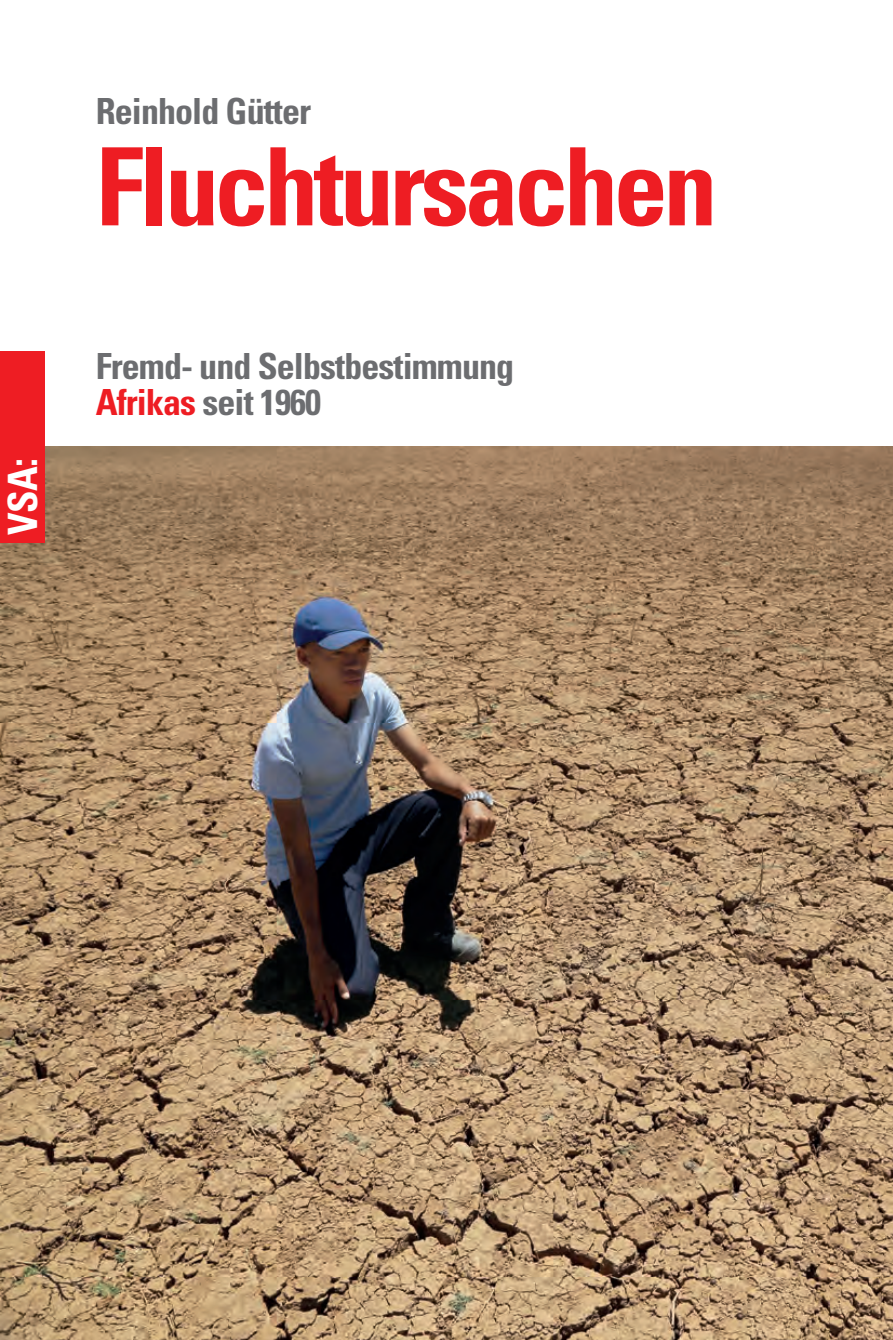
<style>
.page{position:relative;width:893px;height:1340px;background:#fff}
.page>*{position:absolute;margin:0;border:0;box-sizing:border-box;transform-origin:0 0}
.t1{font:700 condensed 108px "Univers";letter-spacing:-.04em;color:#ee1d23}
.t2{font:700 condensed 40.5px "Univers";color:#fff}
.t3{font:700 condensed 36px/36px "Univers";letter-spacing:-.025em;color:#6c6d70}
.s1{color:#ee1d23}
</style>
<div class="page">
<img style="left:0;top:446px;width:893px;height:893px">
<div style="left:0;top:351px;width:45px;height:191px;background:#ee1d23"></div>
<p class="t2" style="left:-2px;top:535px;width:79px;rotate:-90deg">VSA:</p>
<p class="t3" style="left:96px;top:92px;width:217px">Reinhold Gütter</p>
<h1 class="t1" style="left:96px;top:121px;width:623px">Fluchtursachen</h1>
<p class="t3" style="left:96px;top:347px;width:420px">Fremd- und Selbstbestimmung<br><span class="s1">Afrikas</span> seit 1960</p>
</div>
